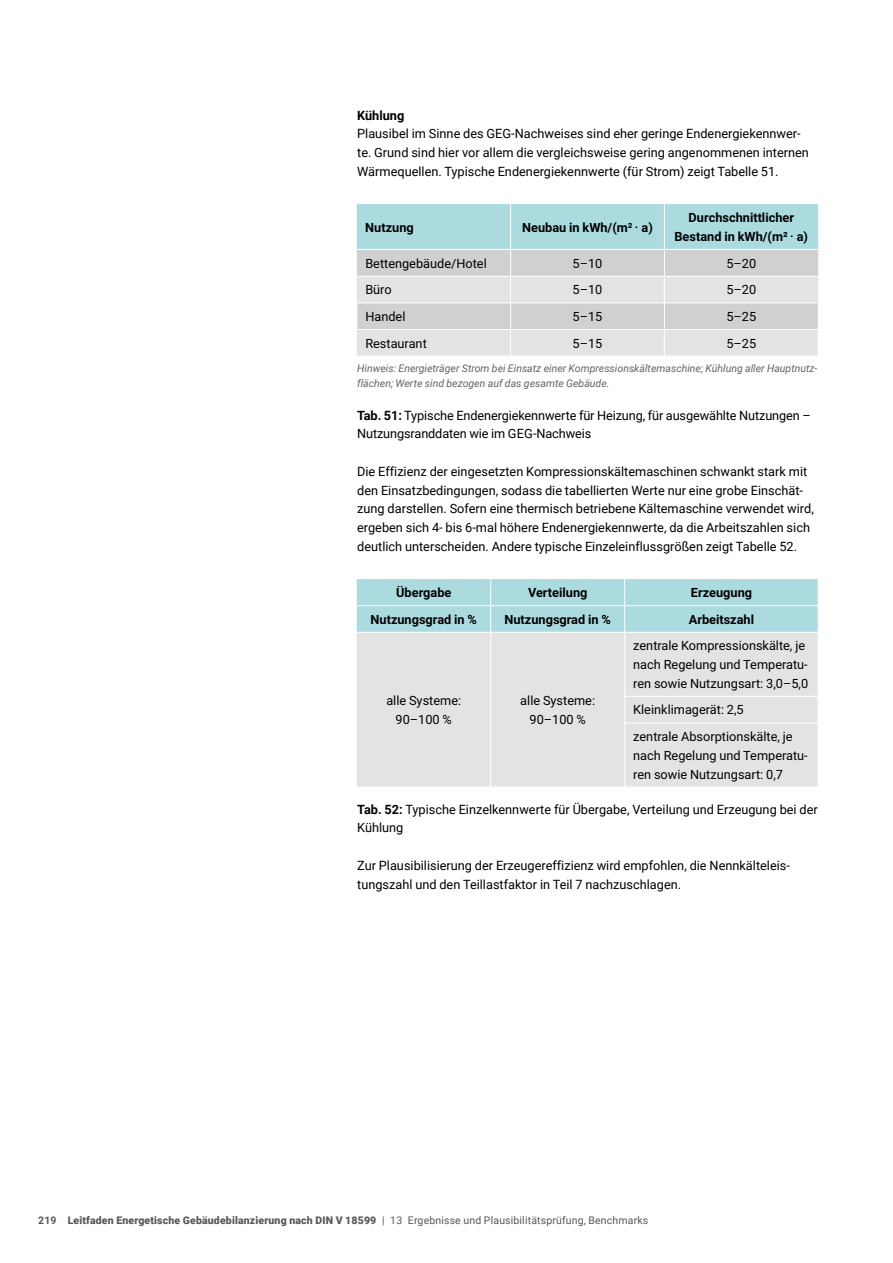
<style>
.page{position:relative;width:893px;height:1263px;background:#fff}
.page>*{position:absolute;margin:0;border:0;box-sizing:border-box;transform-origin:0 0}
.P_Copy_P_Copy{font:12.75px/18.8px "Roboto";color:#000}
.P_Copy_P_Caption{font:12.75px/18.8px "Roboto";color:#000}
.P_Copy_P_Zwischenueberschrift_klein{font:700 12.75px/18.8px "Roboto";color:#000;text-align:center}
.P_Copy_P_Caption_kursiv_grau{font:italic 10.5px/15px "Roboto";color:#646363}
.t1{font:900 10.5px "Roboto";letter-spacing:.015em;color:#575756}
.s1{font-size:7.5px}
.s2{font-weight:700}
.s3{font-weight:400}
</style>
<div class="page">
<svg style="left:356px;top:204px;width:463px;height:152px;background:#cddbdc"></svg>
<div style="left:357px;top:633px;width:461px;height:154px;background:#e3e3e3"></div>
<svg style="left:357px;top:579px;width:461px;height:53px;background:#addbdf"></svg>
<hr style="left:490px;top:633px;width:1px;height:63px;background:#fff">
<hr style="left:624px;top:633px;width:1px;height:63px;background:#fff">
<svg style="left:490px;top:696px;width:1px;height:27px"></svg>
<hr style="left:624px;top:696px;width:195px;height:1px;background:#fff">
<svg style="left:624px;top:697px;width:1px;height:25px"></svg>
<hr style="left:490px;top:723px;width:1px;height:64px;background:#fff">
<hr style="left:624px;top:722px;width:195px;height:1px;background:#fff">
<hr style="left:624px;top:723px;width:1px;height:64px;background:#fff">
<p class="P_Copy_P_Zwischenueberschrift_klein" style="left:357px;top:105px;width:49px">Kühlung</p>
<p class="P_Copy_P_Copy" style="left:357px;top:124px;width:453px">Plausibel im Sinne des GEG-Nachweises sind eher geringe Endenergiekennwer&shy;te. Grund sind hier vor allem die vergleichsweise gering angenommenen internen<br>Wärmequellen. Typische Endenergiekennwerte (für Strom) zeigt Tabelle 51.</p>
<p class="P_Copy_P_Zwischenueberschrift_klein" style="left:365px;top:217px;width:50px">Nutzung</p>
<p class="P_Copy_P_Zwischenueberschrift_klein" style="left:522px;top:217px;width:132px">Neubau in kWh/(m² <span class="s1">•</span> a)</p>
<p class="P_Copy_P_Zwischenueberschrift_klein" style="left:674px;top:208px;width:135px">Durchschnittlicher<br>Bestand in kWh/(m² <span class="s1">•</span> a)</p>
<p class="P_Copy_P_Copy" style="left:365px;top:253px;width:123px">Bettengebäude/Hotel</p>
<p class="P_Copy_P_Copy" style="left:573px;top:253px;width:31px">5–10</p>
<p class="P_Copy_P_Copy" style="left:726px;top:253px;width:31px">5–20</p>
<p class="P_Copy_P_Copy" style="left:365px;top:280px;width:28px">Büro</p>
<p class="P_Copy_P_Copy" style="left:573px;top:280px;width:31px">5–10</p>
<p class="P_Copy_P_Copy" style="left:726px;top:280px;width:31px">5–20</p>
<p class="P_Copy_P_Copy" style="left:365px;top:307px;width:42px">Handel</p>
<p class="P_Copy_P_Copy" style="left:573px;top:307px;width:31px">5–15</p>
<p class="P_Copy_P_Copy" style="left:726px;top:307px;width:31px">5–25</p>
<p class="P_Copy_P_Copy" style="left:365px;top:333px;width:63px">Restaurant</p>
<p class="P_Copy_P_Copy" style="left:573px;top:333px;width:31px">5–15</p>
<p class="P_Copy_P_Copy" style="left:726px;top:333px;width:31px">5–25</p>
<p class="P_Copy_P_Caption_kursiv_grau" style="left:357px;top:360px;width:462px">Hinweis: Energieträger Strom bei Einsatz einer Kompressionskältemaschine; Kühlung aller Hauptnutz&shy;flächen; Werte sind bezogen auf das gesamte Gebäude.</p>
<p class="P_Copy_P_Copy" style="left:357px;top:405px;width:455px"><span class="s2">Tab. 51:</span> Typische Endenergiekennwerte für Heizung, für ausgewählte Nutzungen –<br>Nutzungsranddaten wie im GEG-Nachweis</p>
<p class="P_Copy_P_Copy" style="left:357px;top:462px;width:458px">Die Effizienz der eingesetzten Kompressionskältemaschinen schwankt stark mit den Einsatzbedingungen, sodass die tabellierten Werte nur eine grobe Einschät&shy;zung darstellen. Sofern eine thermisch betriebene Kältemaschine verwendet wird, ergeben sich 4- bis 6-mal höhere Endenergiekennwerte, da die Arbeitszahlen sich deutlich unterscheiden. Andere typische Einzeleinflussgrößen zeigt Tabelle 52.</p>
<p class="P_Copy_P_Zwischenueberschrift_klein" style="left:396px;top:583px;width:57px">Übergabe</p>
<p class="P_Copy_P_Zwischenueberschrift_klein" style="left:528px;top:583px;width:61px">Verteilung</p>
<p class="P_Copy_P_Zwischenueberschrift_klein" style="left:691px;top:583px;width:63px">Erzeugung</p>
<p class="P_Copy_P_Zwischenueberschrift_klein" style="left:371px;top:609px;width:108px">Nutzungsgrad in %</p>
<p class="P_Copy_P_Zwischenueberschrift_klein" style="left:504px;top:609px;width:108px">Nutzungsgrad in %</p>
<p class="P_Copy_P_Zwischenueberschrift_klein" style="left:689px;top:609px;width:67px">Arbeitszahl</p>
<p class="P_Copy_P_Copy" style="left:633px;top:636px;width:177px">zentrale Kompressionskälte, je nach Regelung und Temperatu&shy;ren sowie Nutzungsart: 3,0–5,0</p>
<p class="P_Copy_P_Copy" style="left:633px;top:696px;width:161px;line-height:26.5px">Kleinklimagerät: 2,5<br>zentrale Absorptionskälte, je</p>
<p class="P_Copy_P_Copy" style="left:633px;top:745px;width:176px">nach Regelung und Temperatu&shy;ren sowie Nutzungsart: 0,7</p>
<p class="P_Copy_P_Caption" style="left:357px;top:799px;width:462px"><span class="s2">Tab. 52:</span> Typische Einzelkennwerte für Übergabe, Verteilung und Erzeugung bei der<br>Kühlung</p>
<p class="P_Copy_P_Caption" style="left:357px;top:855px;width:434px">Zur Plausibilisierung der Erzeugereffizienz wird empfohlen, die Nennkälteleis&shy;tungszahl und den Teillastfaktor in Teil 7 nachzuschlagen.</p>
<p class="P_Copy_P_Copy" style="left:386px;top:691px;width:76px;text-align:center">alle Systeme:<br>90–100 %</p>
<p class="P_Copy_P_Copy" style="left:520px;top:691px;width:76px;text-align:center">alle Systeme:<br>90–100 %</p>
<p class="t1" style="left:38px;top:1213px;width:611px"><span class="s2">219</span> Leitfaden Energetische Gebäudebilanzierung nach DIN V 18599 <span class="s3">| 13 Ergebnisse und Plausibilitätsprüfung, Benchmarks</span></p>
</div>
